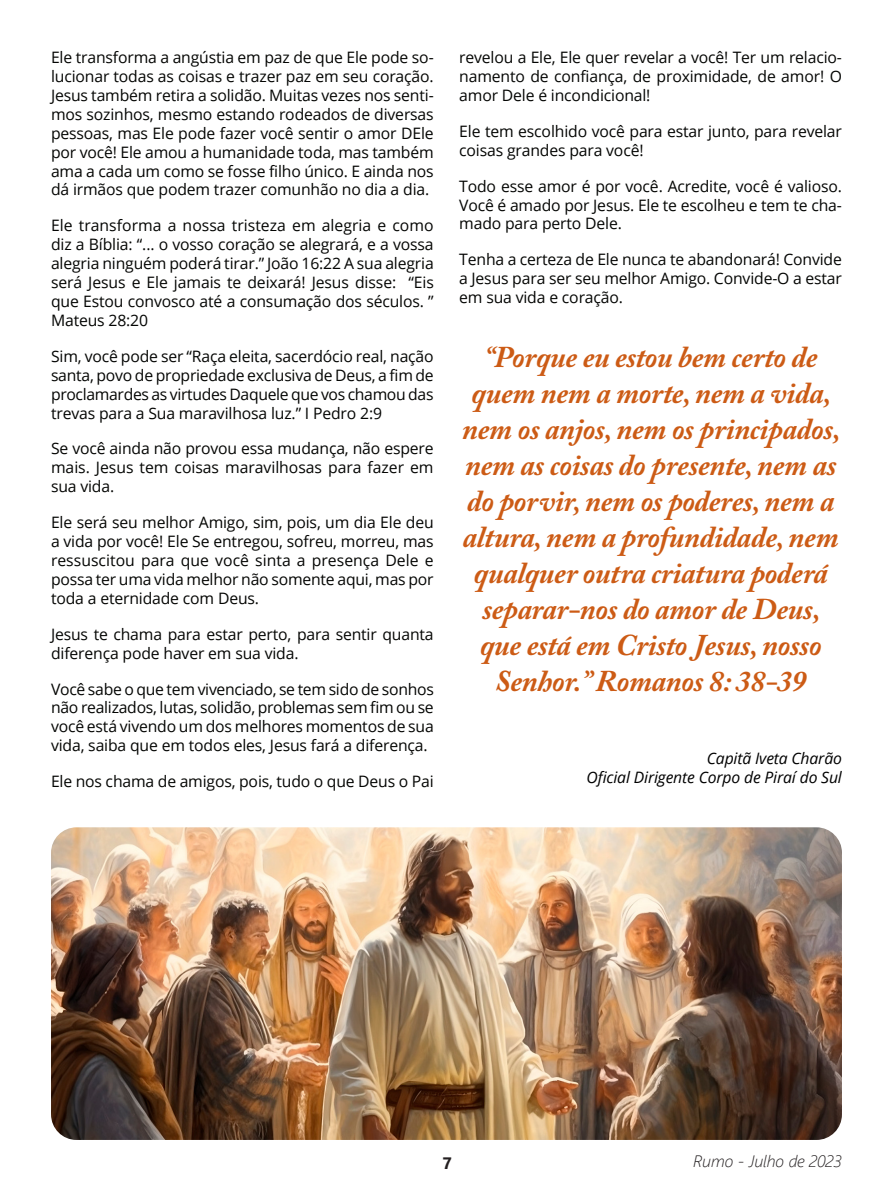
<style>
.page{position:relative;width:893px;height:1191px;background:#fff}
.page>*{position:absolute;margin:0;border:0;box-sizing:border-box;transform-origin:0 0}
._2016_texto{font:italic 700 30px/36px "Adobe Caslon Pro";letter-spacing:-.01em;color:#cc5b15;text-align:center}
.t1{font:italic 300 16.5px "Segoe UI";color:#231f20}
.t2{font:700 16.5px "Segoe UI";color:#231f20}
._2016_texto-2{font:15.75px/18.9px "Open Sans";letter-spacing:-.01em;color:#040503;text-align:justify}
._2016_texto-3{font:italic 15.75px "Open Sans";letter-spacing:-.01em;color:#000}
</style>
<div class="page">
<img style="left:51px;top:827px;width:791px;height:313px">
<p class="_2016_texto-2" style="left:51px;top:48px;width:384px">Ele transforma a angústia em paz de que Ele pode so&shy;lucionar todas as coisas e trazer paz em seu coração.<br>Jesus também retira a solidão. Muitas vezes nos senti&shy;mos sozinhos, mesmo estando rodeados de diversas pessoas, mas Ele pode fazer você sentir o amor DEle por você! Ele amou a humanidade toda, mas também ama a cada um como se fosse filho único. E ainda nos dá irmãos que podem trazer comunhão no dia a dia.</p>
<p class="_2016_texto-2" style="left:51px;top:216px;width:384px">Ele transforma a nossa tristeza em alegria e como diz a Bíblia: “... o vosso coração se alegrará, e a vossa alegria ninguém poderá tirar.” João 16:22 A sua alegria será Jesus e Ele jamais te deixará! Jesus disse: “Eis que Estou convosco até a consumação dos séculos. ” Mateus 28:20</p>
<p class="_2016_texto-2" style="left:51px;top:346px;width:384px">Sim, você pode ser “Raça eleita, sacerdócio real, nação santa, povo de propriedade exclusiva de Deus, a fim de proclamardes as virtudes Daquele que vos chamou das trevas para a Sua maravilhosa luz.” I Pedro 2:9</p>
<p class="_2016_texto-2" style="left:51px;top:439px;width:384px">Se você ainda não provou essa mudança, não espere mais. Jesus tem coisas maravilhosas para fazer em sua vida.</p>
<p class="_2016_texto-2" style="left:51px;top:512px;width:384px">Ele será seu melhor Amigo, sim, pois, um dia Ele deu a vida por você! Ele Se entregou, sofreu, morreu, mas ressuscitou para que você sinta a presença Dele e possa ter uma vida melhor não somente aqui, mas por toda a eternidade com Deus.</p>
<p class="_2016_texto-2" style="left:51px;top:624px;width:384px">Jesus te chama para estar perto, para sentir quanta diferença pode haver em sua vida.</p>
<p class="_2016_texto-2" style="left:51px;top:679px;width:384px">Você sabe o que tem vivenciado, se tem sido de sonhos não realizados, lutas, solidão, problemas sem fim ou se você está vivendo um dos melhores momentos de sua vida, saiba que em todos eles, Jesus fará a diferença.</p>
<p class="_2016_texto-2" style="left:51px;top:771px;width:384px">Ele nos chama de amigos, pois, tudo o que Deus o Pai</p>
<p class="_2016_texto-2" style="left:459px;top:48px;width:384px">revelou a Ele, Ele quer revelar a você! Ter um relacio&shy;namento de confiança, de proximidade, de amor! O amor Dele é incondicional!</p>
<p class="_2016_texto-2" style="left:459px;top:121px;width:384px">Ele tem escolhido você para estar junto, para revelar coisas grandes para você!</p>
<p class="_2016_texto-2" style="left:459px;top:176px;width:384px">Todo esse amor é por você. Acredite, você é valioso.<br>Você é amado por Jesus. Ele te escolheu e tem te cha&shy;mado para perto Dele.</p>
<p class="_2016_texto-2" style="left:459px;top:250px;width:384px">Tenha a certeza de Ele nunca te abandonará! Convide a Jesus para ser seu melhor Amigo. Convide-O a estar em sua vida e coração.</p>
<p class="_2016_texto" style="left:462px;top:339px;width:379px">“Porque eu estou bem certo de quem nem a morte, nem a vida, nem os anjos, nem os principados,</p>
<p class="_2016_texto" style="left:463px;top:447px;width:377px">nem as coisas do presente, nem as do porvir, nem os poderes, nem a altura, nem a profundidade, nem qualquer outra criatura poderá separar-nos do amor de Deus, que está em Cristo Jesus, nosso<br>Senhor.” Romanos 8: 38-39</p>
<p class="_2016_texto-3" style="left:707px;top:747px;width:137px">Capitã Iveta Charão</p>
<p class="_2016_texto-3" style="left:587px;top:766px;width:257px">Oficial Dirigente Corpo de Piraí do Sul</p>
<p class="t2" style="left:442px;top:1147px;width:11px">7</p>
<p class="t1" style="left:693px;top:1145px;width:150px">Rumo - Julho de 2023</p>
</div>
